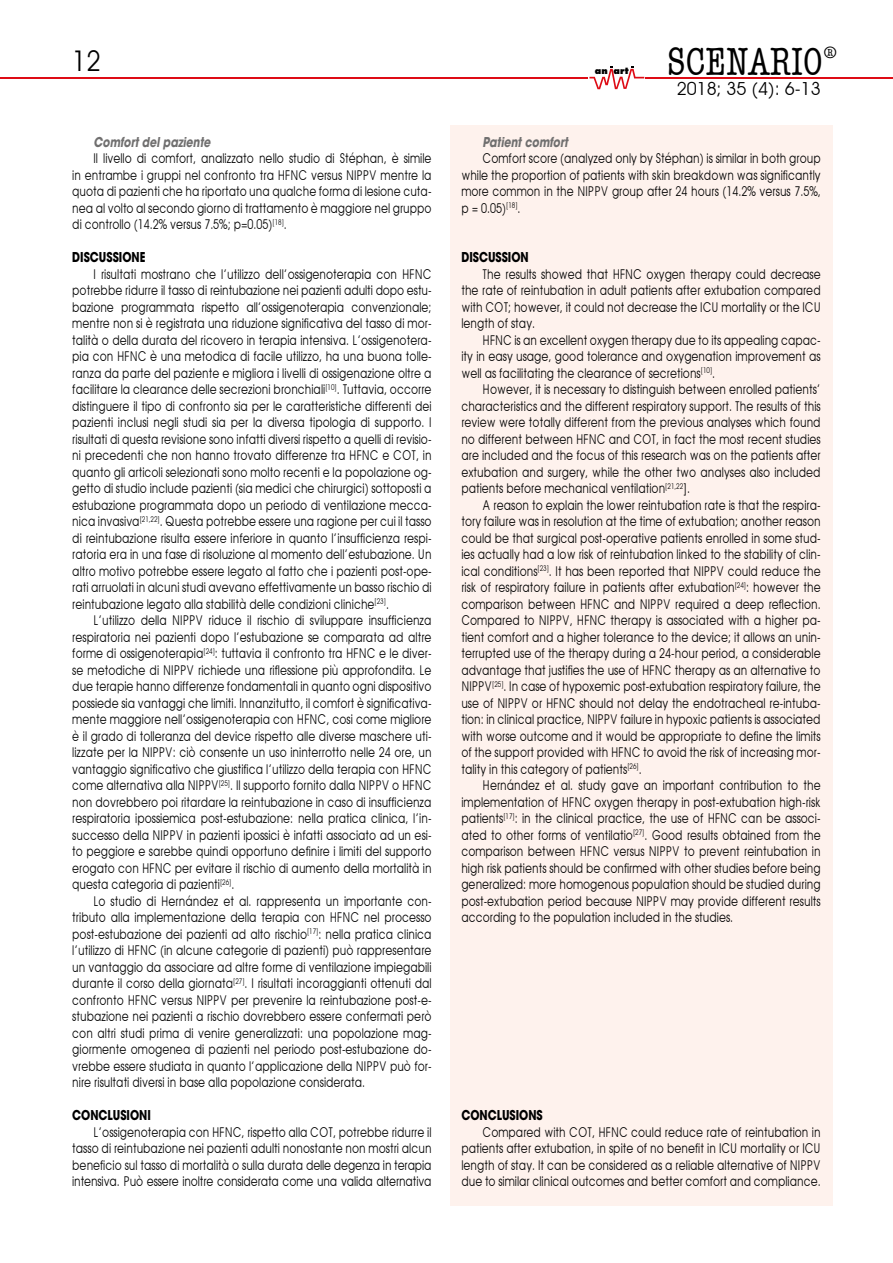
<style>
.page{position:relative;width:893px;height:1263px;background:#fff}
.page>*{position:absolute;margin:0;border:0;box-sizing:border-box;transform-origin:0 0}
.t1{font:condensed 40.5px "American Typewriter";color:#000;scale:.95 1}
.t2{font:28.5px "Avant Garde";color:#000;scale:.9 1}
.t3{font:18px "Avant Garde";color:#000}
.t4{font:13.5px/16.5px "Avant Garde";color:#000;text-align:justify;scale:.8 1}
.t5{font:700 13.5px "Avant Garde";color:#000;scale:.8 1}
.t6{font:italic 700 13.5px "Avant Garde";color:#706f6f;scale:.8 1}
.t7{font:800 9px "Futura";color:#000}
.s1{font-size:30px}
</style>
<div class="page">
<svg style="left:589px;top:66px;width:55px;height:23px"></svg>
<hr style="left:646px;top:77px;width:247px;height:1px;background:#de0c15">
<hr style="left:0;top:77px;width:588px;height:1px;background:#de0c15">
<div style="left:450px;top:125px;width:382px;height:1080px;background:#fef2ed"></div>
<h2 class="t2" style="left:72px;top:47px;width:33px">12</h2>
<p class="t6" style="left:94px;top:133px;width:148px">Comfort del paziente</p>
<p class="t4" style="left:72px;top:151px;width:451px;text-indent:21px">Il livello di comfort, analizzato nello studio di Stéphan, è simile in entrambe i gruppi nel confronto tra HFNC versus NIPPV mentre la quota di pazienti che ha riportato una qualche forma di lesione cuta&shy;nea al volto al secondo giorno di trattamento è maggiore nel gruppo di controllo (14.2% versus 7.5%; p=0.05)<sup>[18]</sup>.</p>
<p class="t5" style="left:72px;top:248px;width:93px">DISCUSSIONE</p>
<p class="t4" style="left:72px;top:266px;width:451px;text-indent:21px">I risultati mostrano che l’utilizzo dell’ossigenoterapia con HFNC potrebbe ridurre il tasso di reintubazione nei pazienti adulti dopo estu&shy;bazione programmata rispetto all’ossigenoterapia convenzionale; mentre non si è registrata una riduzione significativa del tasso di mor&shy;talità o della durata del ricovero in terapia intensiva. L’ossigenotera&shy;pia con HFNC è una metodica di facile utilizzo, ha una buona tolle&shy;ranza da parte del paziente e migliora i livelli di ossigenazione oltre a facilitare la clearance delle secrezioni bronchiali<sup>[10]</sup>. Tuttavia, occorre distinguere il tipo di confronto sia per le caratteristiche differenti dei pazienti inclusi negli studi sia per la diversa tipologia di supporto. I risultati di questa revisione sono infatti diversi rispetto a quelli di revisio&shy;ni precedenti che non hanno trovato differenze tra HFNC e COT, in quanto gli articoli selezionati sono molto recenti e la popolazione og&shy;getto di studio include pazienti (sia medici che chirurgici) sottoposti a estubazione programmata dopo un periodo di ventilazione mecca&shy;nica invasiva<sup>[21,22]</sup>. Questa potrebbe essere una ragione per cui il tasso di reintubazione risulta essere inferiore in quanto l’insufficienza respi&shy;ratoria era in una fase di risoluzione al momento dell’estubazione. Un altro motivo potrebbe essere legato al fatto che i pazienti post-ope&shy;rati arruolati in alcuni studi avevano effettivamente un basso rischio di reintubazione legato alla stabilità delle condizioni cliniche<sup>[23]</sup>.</p>
<p class="t4" style="left:72px;top:613px;width:451px;text-indent:21px">L’utilizzo della NIPPV riduce il rischio di sviluppare insufficienza respiratoria nei pazienti dopo l’estubazione se comparata ad altre forme di ossigenoterapia<sup>[24]</sup>: tuttavia il confronto tra HFNC e le diver&shy;se metodiche di NIPPV richiede una riflessione più approfondita. Le due terapie hanno differenze fondamentali in quanto ogni dispositivo possiede sia vantaggi che limiti. Innanzitutto, il comfort è significativa&shy;mente maggiore nell’ossigenoterapia con HFNC, cosi come migliore è il grado di tolleranza del device rispetto alle diverse maschere uti&shy;lizzate per la NIPPV: ciò consente un uso ininterrotto nelle 24 ore, un vantaggio significativo che giustifica l’utilizzo della terapia con HFNC come alternativa alla NIPPV<sup>[25]</sup>. Il supporto fornito dalla NIPPV o HFNC non dovrebbero poi ritardare la reintubazione in caso di insufficienza respiratoria ipossiemica post-estubazione: nella pratica clinica, l’in&shy;successo della NIPPV in pazienti ipossici è infatti associato ad un esi&shy;to peggiore e sarebbe quindi opportuno definire i limiti del supporto erogato con HFNC per evitare il rischio di aumento della mortalità in questa categoria di pazienti<sup>[26]</sup>.</p>
<p class="t4" style="left:72px;top:893px;width:451px;text-indent:21px">Lo studio di Hernández et al. rappresenta un importante con&shy;tributo alla implementazione della terapia con HFNC nel processo post-estubazione dei pazienti ad alto rischio<sup>[17]</sup>: nella pratica clinica l’utilizzo di HFNC (in alcune categorie di pazienti) può rappresentare un vantaggio da associare ad altre forme di ventilazione impiegabili durante il corso della giornata<sup>[27]</sup>. I risultati incoraggianti ottenuti dal confronto HFNC versus NIPPV per prevenire la reintubazione post-e&shy;stubazione nei pazienti a rischio dovrebbero essere confermati però con altri studi prima di venire generalizzati: una popolazione mag&shy;giormente omogenea di pazienti nel periodo post-estubazione do&shy;vrebbe essere studiata in quanto l’applicazione della NIPPV può for&shy;nire risultati diversi in base alla popolazione considerata.</p>
<p class="t5" style="left:72px;top:1106px;width:100px">CONCLUSIONI</p>
<p class="t4" style="left:72px;top:1124px;width:451px;text-indent:21px">L’ossigenoterapia con HFNC, rispetto alla COT, potrebbe ridurre il tasso di reintubazione nei pazienti adulti nonostante non mostri alcun beneficio sul tasso di mortalità o sulla durata delle degenza in terapia intensiva. Può essere inoltre considerata come una valida alternativa</p>
<p class="t7" style="left:595px;top:65px;width:35px">an art</p>
<h1 class="t1" style="left:667px;top:39px;width:181px">SCENARIO<span class="s1">®</span></h1>
<h3 class="t3" style="left:677px;top:80px;width:145px">2018; 35 (4): 6-13</h3>
<p class="t6" style="left:483px;top:133px;width:108px">Patient comfort</p>
<p class="t4" style="left:461px;top:151px;width:451px;text-indent:21px">Comfort score (analyzed only by Stéphan) is similar in both group while the proportion of patients with skin breakdown was significantly more common in the NIPPV group after 24 hours (14.2% versus 7.5%, p = 0.05)<sup>[18]</sup>.</p>
<p class="t5" style="left:461px;top:248px;width:86px">DISCUSSION</p>
<p class="t4" style="left:461px;top:266px;width:451px;text-indent:21px">The results showed that HFNC oxygen therapy could decrease the rate of reintubation in adult patients after extubation compared with COT; however, it could not decrease the ICU mortality or the ICU length of stay.</p>
<p class="t4" style="left:461px;top:332px;width:451px;text-indent:21px">HFNC is an excellent oxygen therapy due to its appealing capac&shy;ity in easy usage, good tolerance and oxygenation improvement as well as facilitating the clearance of secretions<sup>[10]</sup>.</p>
<p class="t4" style="left:461px;top:382px;width:451px;text-indent:21px">However, it is necessary to distinguish between enrolled patients’ characteristics and the different respiratory support. The results of this review were totally different from the previous analyses which found no different between HFNC and COT, in fact the most recent studies are included and the focus of this research was on the patients after extubation and surgery, while the other two analyses also included patients before mechanical ventilation<sup>[21,22</sup>].</p>
<p class="t4" style="left:461px;top:497px;width:451px;text-indent:21px">A reason to explain the lower reintubation rate is that the respira&shy;tory failure was in resolution at the time of extubation; another reason could be that surgical post-operative patients enrolled in some stud&shy;ies actually had a low risk of reintubation linked to the stability of clin&shy;ical conditions<sup>[23]</sup>. It has been reported that NIPPV could reduce the risk of respiratory failure in patients after extubation<sup>[24]</sup>: however the comparison between HFNC and NIPPV required a deep reflection.<br>Compared to NIPPV, HFNC therapy is associated with a higher pa&shy;tient comfort and a higher tolerance to the device; it allows an unin&shy;terrupted use of the therapy during a 24-hour period, a considerable advantage that justifies the use of HFNC therapy as an alternative to NIPPV<sup>[25]</sup>. In case of hypoxemic post-extubation respiratory failure, the use of NIPPV or HFNC should not delay the endotracheal re-intuba&shy;tion: in clinical practice, NIPPV failure in hypoxic patients is associated with worse outcome and it would be appropriate to define the limits of the support provided with HFNC to avoid the risk of increasing mor&shy;tality in this category of patients<sup>[26]</sup>.</p>
<p class="t4" style="left:461px;top:778px;width:451px;text-indent:21px">Hernández et al. study gave an important contribution to the implementation of HFNC oxygen therapy in post-extubation high-risk patients<sup>[17]</sup>: in the clinical practice, the use of HFNC can be associ&shy;ated to other forms of ventilatio<sup>[27]</sup>. Good results obtained from the comparison between HFNC versus NIPPV to prevent reintubation in high risk patients should be confirmed with other studies before being generalized: more homogenous population should be studied during post-extubation period because NIPPV may provide different results according to the population included in the studies.</p>
<p class="t5" style="left:461px;top:1106px;width:103px">CONCLUSIONS</p>
<p class="t4" style="left:461px;top:1124px;width:451px;text-indent:21px">Compared with COT, HFNC could reduce rate of reintubation in patients after extubation, in spite of no benefit in ICU mortality or ICU length of stay. It can be considered as a reliable alternative of NIPPV due to similar clinical outcomes and better comfort and compliance.</p>
</div>
